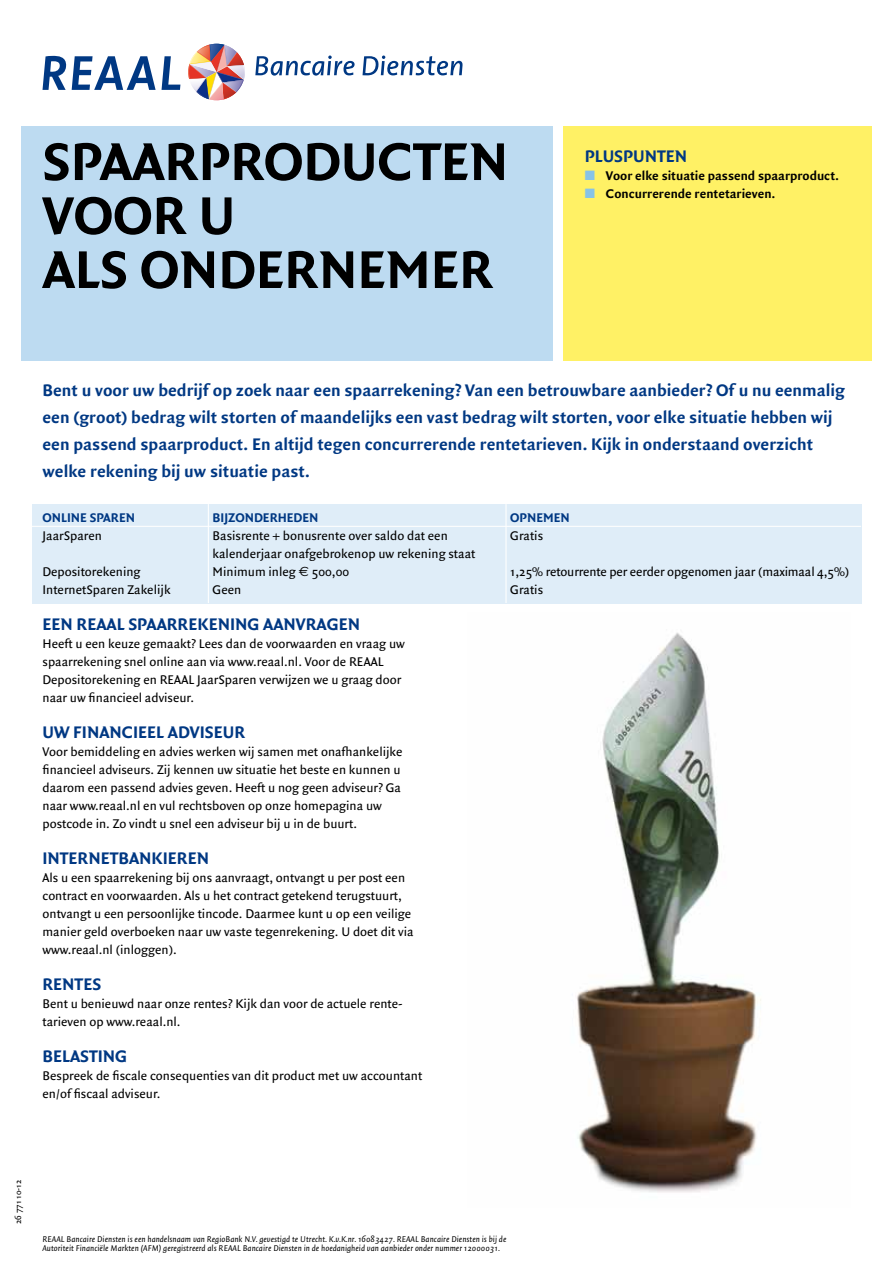
<style>
.page{position:relative;width:893px;height:1263px;background:#fff}
.page>*{position:absolute;margin:0;border:0;box-sizing:border-box;transform-origin:0 0}
.t1{font:700 66px "Quadraat Sans";color:#000}
.t2{font:700 57px/54px "Quadraat Sans";color:#000}
.t3{font:700 30px/36px "Quadraat Sans";color:#000}
.t4{font:700 18px/27px "Quadraat Sans";color:#003883}
.t5{font:13.5px/18px "Quadraat Sans";color:#000}
.t6{font:700 13.5px "Quadraat Sans";color:#000}
.t7{font:700 13.5px "Quadraat Sans";color:#003883}
.t8{font:italic 9px/9px "Quadraat Sans";color:#000}
.t9{font:9px "Quadraat Sans";color:#000}
.s1{color:#87c3e7}
.s2{font-family:"Euro Sans"}
</style>
<div class="page">
<div style="left:32px;top:504px;width:829px;height:99px;background:#dfedf8"></div>
<svg style="left:43px;top:56px;width:113px;height:34px"></svg>
<svg style="left:162px;top:44px;width:83px;height:57px"></svg>
<svg style="left:255px;top:56px;width:100px;height:20px"></svg>
<svg style="left:362px;top:56px;width:101px;height:19px"></svg>
<div style="left:563px;top:126px;width:309px;height:234px;background:#fff165"></div>
<div style="left:21px;top:126px;width:532px;height:234px;background:#bddbf1"></div>
<hr style="left:32px;top:526px;width:829px;height:1px;background:#fff">
<hr style="left:208px;top:504px;width:1px;height:99px;background:#fff">
<hr style="left:505px;top:504px;width:2px;height:99px;background:#fff">
<img style="left:577px;top:632px;width:184px;height:561px">
<h2 class="t2" style="left:43px;top:136px;width:467px">SPAARPRODUCTEN<br>VOOR U<br>ALS ONDERNEMER</h2>
<h1 class="t1" style="left:43px;top:131px;width:404px">HANDLEIDING</h1>
<h3 class="t3" style="left:43px;top:207px;width:299px">Voor het regelen van (kleine) schadegevallen</h3>
<h3 class="t4" style="left:585px;top:143px;width:104px">PLUSPUNTEN</h3>
<p class="t6" style="left:585px;top:168px;width:256px"><span class="s1">■</span> Voor elke situatie passend spaarproduct.</p>
<p class="t6" style="left:585px;top:186px;width:192px"><span class="s1">■</span> Concurrerende rentetarieven.</p>
<p class="t4" style="left:43px;top:377px;width:804px">Bent u voor uw bedrijf op zoek naar een spaarrekening? Van een betrouwbare aanbieder? Of u nu eenmalig een (groot) bedrag wilt storten of maandelijks een vast bedrag wilt storten, voor elke situatie hebben wij een passend spaarproduct. En altijd tegen concurrerende rentetarieven. Kijk in onderstaand overzicht welke rekening bij uw situatie past.</p>
<p class="t7" style="left:43px;top:510px;width:18px">Online</p>
<p class="t7" style="left:90px;top:510px;width:36px">sparen</p>
<p class="t7" style="left:213px;top:510px;width:33px">Bijzonde</p>
<p class="t7" style="left:270px;top:510px;width:16px">rheden</p>
<p class="t7" style="left:510px;top:510px;width:52px">Opnemen</p>
<p class="t5" style="left:43px;top:527px;width:61px">JaarSparen</p>
<p class="t5" style="left:213px;top:527px;width:237px">Basisrente + bonusrente over saldo dat een</p>
<p class="t5" style="left:510px;top:527px;width:34px">Gratis</p>
<p class="t5" style="left:213px;top:545px;width:264px">kalenderjaar onafgebrokenop uw rekening staat</p>
<p class="t5" style="left:42px;top:563px;width:100px">Depositorekening</p>
<p class="t5" style="left:213px;top:563px;width:138px">Minimum inleg <span class="s2">e</span> 500,00</p>
<p class="t5" style="left:510px;top:563px;width:341px">1,25% retourrente per eerder opgenomen jaar (maximaal 4,5%)</p>
<p class="t5" style="left:42px;top:581px;width:130px">InternetSparen Zakelijk</p>
<p class="t5" style="left:213px;top:581px;width:30px">Geen</p>
<p class="t5" style="left:510px;top:581px;width:34px">Gratis</p>
<h3 class="t4" style="left:43px;top:611px;width:157px">Een REAAL spaarrekening</h3>
<h3 class="t4" style="left:263px;top:611px;width:12px">aanv</h3>
<h3 class="t4" style="left:306px;top:611px;width:23px">ragen</h3>
<p class="t5" style="left:43px;top:635px;width:364px">Heeft u een keuze gemaakt? Lees dan de voorwaarden en vraag uw spaarrekening snel online aan via www.reaal.nl. Voor de REAAL Depositorekening en REAAL JaarSparen verwijzen we u graag door naar uw financieel adviseur.</p>
<h3 class="t4" style="left:43px;top:719px;width:50px">Uw finan</h3>
<h3 class="t4" style="left:122px;top:719px;width:20px">cieel</h3>
<h3 class="t4" style="left:168px;top:719px;width:10px">advi</h3>
<h3 class="t4" style="left:205px;top:719px;width:42px">seur</h3>
<p class="t5" style="left:43px;top:743px;width:362px">Voor bemiddeling en advies werken wij samen met onafhankelijke financieel adviseurs. Zij kennen uw situatie het beste en kunnen u daarom een passend advies geven. Heeft u nog geen adviseur? Ga naar www.reaal.nl en vul rechtsboven op onze homepagina uw postcode in. Zo vindt u snel een adviseur bij u in de buurt.</p>
<h3 class="t4" style="left:43px;top:845px;width:87px">Internetbankie</h3>
<h3 class="t4" style="left:177px;top:845px;width:22px">ren</h3>
<p class="t5" style="left:43px;top:869px;width:373px">Als u een spaarrekening bij ons aanvraagt, ontvangt u per post een contract en voorwaarden. Als u het contract getekend terugstuurt, ontvangt u een persoonlijke tincode. Daarmee kunt u op een veilige manier geld overboeken naar uw vaste tegenrekening. U doet dit via www.reaal.nl (inloggen).</p>
<h3 class="t4" style="left:43px;top:971px;width:60px">Rentes</h3>
<p class="t5" style="left:43px;top:995px;width:362px">Bent u benieuwd naar onze rentes? Kijk dan voor de actuele rente&shy;tarieven op www.reaal.nl.</p>
<h3 class="t4" style="left:43px;top:1043px;width:66px">Belasting</h3>
<p class="t5" style="left:43px;top:1067px;width:381px">Bespreek de fiscale consequenties van dit product met uw accountant en/of fiscaal adviseur.</p>
<p class="t9" style="left:13px;top:1224px;width:46px;rotate:-90deg">26 771 10-12</p>
<p class="t8" style="left:43px;top:1235px;width:465px">REAAL Bancaire Diensten is een handelsnaam van RegioBank N.V. gevestigd te Utrecht. K.v.K.nr. 16083427. REAAL Bancaire Diensten is bij de<br>Autoriteit Financiële Markten (AFM) geregistreerd als REAAL Bancaire Diensten in de hoedanigheid van aanbieder onder nummer 12000031.</p>
</div>
